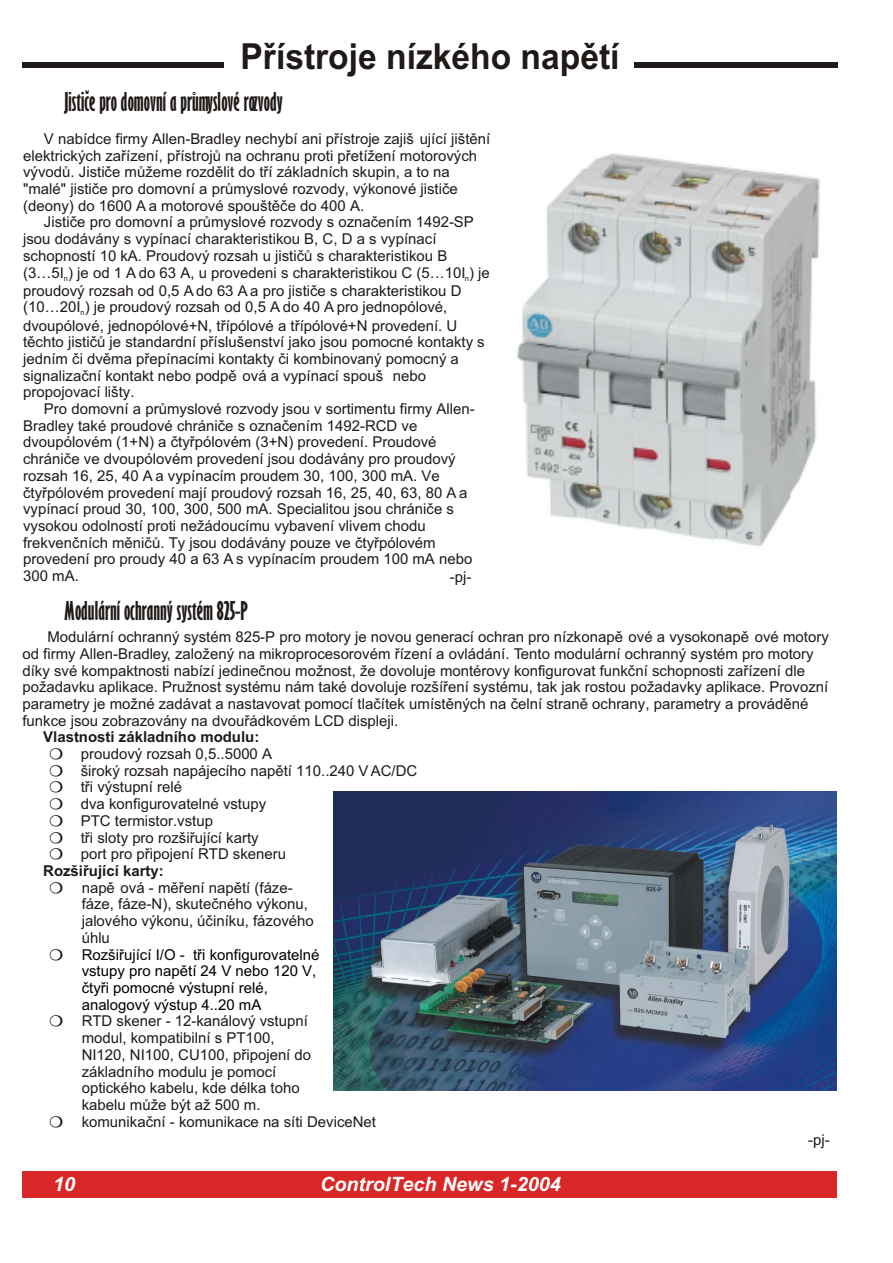
<style>
.page{position:relative;width:893px;height:1263px;background:#fff}
.page>*{position:absolute;margin:0;border:0;box-sizing:border-box;transform-origin:0 0}
.t1{font:700 35.85px "Arial";color:#1f1a17;scale:.94 1}
.t2{font:700 condensed 24px "Gill Sans MT Ext";color:#1f1a17}
.t3{font:italic 700 19.8px "Arial";color:#fff}
.t4{font:15px/16.6px "Arial";color:#1f1a17}
.t5{font:15px/16.6px "Arial";color:#000}
.t6{font:700 15px "Arial";color:#1f1a17}
.t7{font:7.5px "Arial";color:#1f1a17}
</style>
<div class="page">
<div style="left:23px;top:1171px;width:814px;height:27px;background:#d92626"></div>
<div style="left:22px;top:62px;width:202px;height:6px;background:#1f1a17"></div>
<div style="left:634px;top:62px;width:203px;height:6px;background:#1f1a17"></div>
<svg style="left:85px;top:90px;width:4px;height:4px"></svg>
<img style="left:333px;top:792px;width:503px;height:298px">
<img style="left:517px;top:153px;width:303px;height:394px">
<h1 class="t1" style="left:240px;top:43px;width:405px">Pøístroje nízkého napìtí</h1>
<h2 class="t2" style="left:64px;top:92px;width:220px">Jistice pro domovní a prumyslové rozvody</h2>
<p class="t4" style="left:23px;top:132px;width:468px;text-indent:21px">V nabídce firmy Allen-Bradley nechybí ani pøístroje zajiš ující jištìní elektrických zaøízení, pøístrojù na ochranu proti pøetížení motorových vývodù. Jistièe mùžeme rozdìlit do tøí základních skupin, a to na "malé" jistièe pro domovní a prùmyslové rozvody, výkonové jistièe (deony) do 1600 A a motorové spouštìèe do 400 A.</p>
<p class="t4" style="left:23px;top:215px;width:468px;text-indent:21px">Jistièe pro domovní a prùmyslové rozvody s oznaèením 1492-SP jsou dodávány s vypínací charakteristikou B, C, D a s vypínací schopností 10 kA. Proudový rozsah u jistièù s charakteristikou B (3…5I ) je od 1 A do 63 A, u provedeni s charakteristikou C (5…10I ) je</p>
<p class="t7" style="left:64px;top:275px;width:6px">n</p>
<p class="t7" style="left:465px;top:275px;width:6px">n</p>
<p class="t4" style="left:23px;top:284px;width:440px">proudový rozsah od 0,5 A do 63 A a pro jistièe s charakteristikou D (10…20I ) je proudový rozsah od 0,5 A do 40 A pro jednopólové,</p>
<p class="t7" style="left:81px;top:310px;width:6px">n</p>
<p class="t4" style="left:23px;top:318px;width:463px">dvoupólové, jednopólové+N, tøípólové a tøípólové+N provedení. U tìchto jistièù je standardní pøíslušenství jako jsou pomocné kontakty s jedním èi dvìma pøepínacími kontakty èi kombinovaný pomocný a signalizaèní kontakt nebo podpì ová a vypínací spouš nebo propojovací lišty.</p>
<p class="t4" style="left:23px;top:402px;width:453px;text-indent:21px">Pro domovní a prùmyslové rozvody jsou v sortimentu firmy Allen-Bradley také proudové chránièe s oznaèením 1492-RCD ve dvoupólovém (1+N) a ètyøpólovém (3+N) provedení. Proudové chránièe ve dvoupólovém provedení jsou dodávány pro proudový rozsah 16, 25, 40 A a vypínacím proudem 30, 100, 300 mA. Ve ètyøpólovém provedení mají proudový rozsah 16, 25, 40, 63, 80 A a vypínací proud 30, 100, 300, 500 mA. Specialitou jsou chránièe s vysokou odolností proti nežádoucímu vybavení vlivem chodu frekvenèních mìnièù. Ty jsou dodávány pouze ve ètyøpólovém provedení pro proudy 40 a 63 A s vypínacím proudem 100 mA nebo 300 mA.</p>
<p class="t4" style="left:450px;top:570px;width:23px">-pj-</p>
<h2 class="t2" style="left:64px;top:601px;width:185px">Modulární ochranný systém 825-P</h2>
<p class="t4" style="left:22px;top:630px;width:807px;text-indent:25px">Modulární ochranný systém 825-P pro motory je novou generací ochran pro nízkonapì ové a vysokonapì ové motory od firmy Allen-Bradley, založený na mikroprocesorovém øízení a ovládání. Tento modulární ochranný systém pro motory díky své kompaktnosti nabízí jedineènou možnost, že dovoluje montérovy konfigurovat funkèní schopnosti zaøízení dle požadavku aplikace. Pružnost systému nám také dovoluje rozšíøení systému, tak jak rostou požadavky aplikace. Provozní parametry je možné zadávat a nastavovat pomocí tlaèítek umístìných na èelní stranì ochrany, parametry a provádìné funkce jsou zobrazovány na dvouøádkovém LCD displeji.</p>
<p class="t6" style="left:43px;top:732px;width:218px">Vlastnosti základního modulu:</p>
<p class="t4" style="left:81px;top:747px;width:338px">proudový rozsah 0,5..5000 A<br>široký rozsah napájecího napìtí 110..240 V AC/DC tøi výstupní relé<br>dva konfigurovatelné vstupy<br>PTC termistor.vstup<br>tøi sloty pro rozšiøující karty<br>port pro pøipojení RTD skeneru</p>
<p class="t6" style="left:43px;top:865px;width:122px">Rozšiøující karty:</p>
<p class="t4" style="left:82px;top:881px;width:233px">napì ová - mìøení napìtí (fáze&shy;fáze, fáze-N), skuteèného výkonu, jalového výkonu, úèiníku, fázového úhlu</p>
<p class="t5" style="left:82px;top:947px;width:239px">Rozšiøující I/O - tøi konfigurovatelné vstupy pro napìtí 24 V nebo 120 V, ètyøi pomocné výstupní relé, analogový výstup 4..20 mA</p>
<p class="t4" style="left:82px;top:1014px;width:296px">RTD skener - 12-kanálový vstupní<br>modul, kompatibilní s PT100,<br>NI120, NI100, CU100, pøipojení do základního modulu je pomocí<br>optického kabelu, kde délka toho<br>kabelu mùže být až 500 m.<br>komunikaèní - komunikace na síti DeviceNet</p>
<h3 class="t3" style="left:53px;top:1173px;width:23px">10</h3>
<h3 class="t3" style="left:320px;top:1173px;width:242px">ControlTech News 1-2004</h3>
<p class="t4" style="left:808px;top:1133px;width:23px">-pj-</p>
</div>
